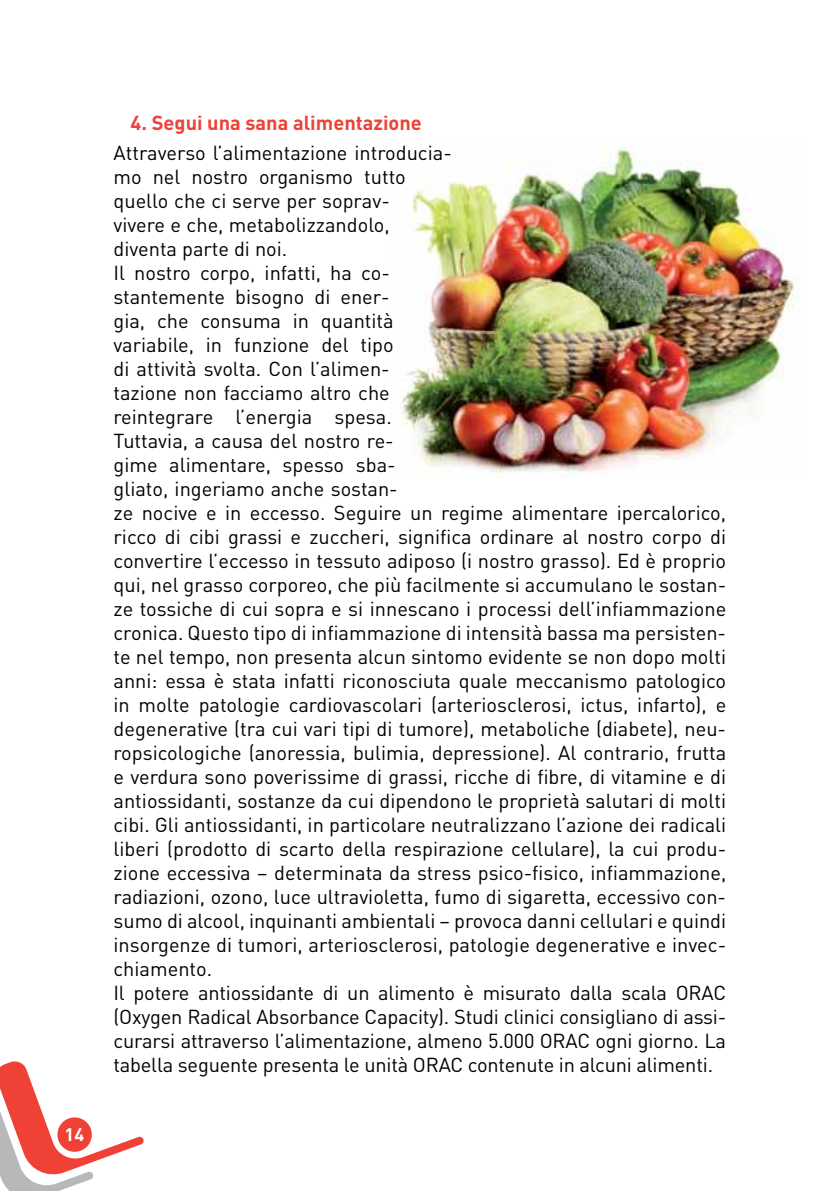
<style>
.page{position:relative;width:840px;height:1191px;background:#fff}
.page>*{position:absolute;margin:0;border:0;box-sizing:border-box;transform-origin:0 0}
.t1{font:20px/24px "DIN";color:#000}
.t2{font:700 20px "DIN";color:#ef4135}
.t3{font:700 18px "DIN";color:#fff}
</style>
<div class="page">
<svg style="left:0;top:1061px;width:144px;height:130px"></svg>
<img style="left:401px;top:147px;width:394px;height:331px">
<p class="t3" style="left:64px;top:1122px;width:21px">14</p>
<p class="t2" style="left:130px;top:110px;width:293px">4. Segui una sana alimentazione</p>
<p class="t1" style="left:113px;top:140px;width:614px">Attraverso l’alimentazione introducia-<br>mo nel nostro organismo tutto<br>quello che ci serve per soprav-<br>vivere e che, metabolizzandolo,<br>diventa parte di noi.<br>Il nostro corpo, infatti, ha co-<br>stantemente bisogno di ener-<br>gia, che consuma in quantità<br>variabile, in funzione del tipo<br>di attività svolta. Con l’alimen-<br>tazione non facciamo altro che<br>reintegrare l’energia spesa.<br>Tuttavia, a causa del nostro re-<br>gime alimentare, spesso sba-<br>gliato, ingeriamo anche sostan-<br>ze nocive e in eccesso. Seguire un regime alimentare ipercalorico, ricco di cibi grassi e zuccheri, significa ordinare al nostro corpo di convertire l’eccesso in tessuto adiposo (i nostro grasso). Ed è proprio qui, nel grasso corporeo, che più facilmente si accumulano le sostan&shy;ze tossiche di cui sopra e si innescano i processi dell’infiammazione cronica. Questo tipo di infiammazione di intensità bassa ma persisten&shy;te nel tempo, non presenta alcun sintomo evidente se non dopo molti anni: essa è stata infatti riconosciuta quale meccanismo patologico in molte patologie cardiovascolari (arteriosclerosi, ictus, infarto), e degenerative (tra cui vari tipi di tumore), metaboliche (diabete), neu&shy;ropsicologiche (anoressia, bulimia, depressione). Al contrario, frutta e verdura sono poverissime di grassi, ricche di fibre, di vitamine e di antiossidanti, sostanze da cui dipendono le proprietà salutari di molti cibi. Gli antiossidanti, in particolare neutralizzano l’azione dei radicali liberi (prodotto di scarto della respirazione cellulare), la cui produ&shy;zione eccessiva – determinata da stress psico-fisico, infiammazione, radiazioni, ozono, luce ultravioletta, fumo di sigaretta, eccessivo con&shy;sumo di alcool, inquinanti ambientali – provoca danni cellulari e quindi insorgenze di tumori, arteriosclerosi, patologie degenerative e invec&shy;chiamento.<br>Il potere antiossidante di un alimento è misurato dalla scala ORAC (Oxygen Radical Absorbance Capacity). Studi clinici consigliano di assi&shy;curarsi attraverso l’alimentazione, almeno 5.000 ORAC ogni giorno. La tabella seguente presenta le unità ORAC contenute in alcuni alimenti.</p>
</div>
